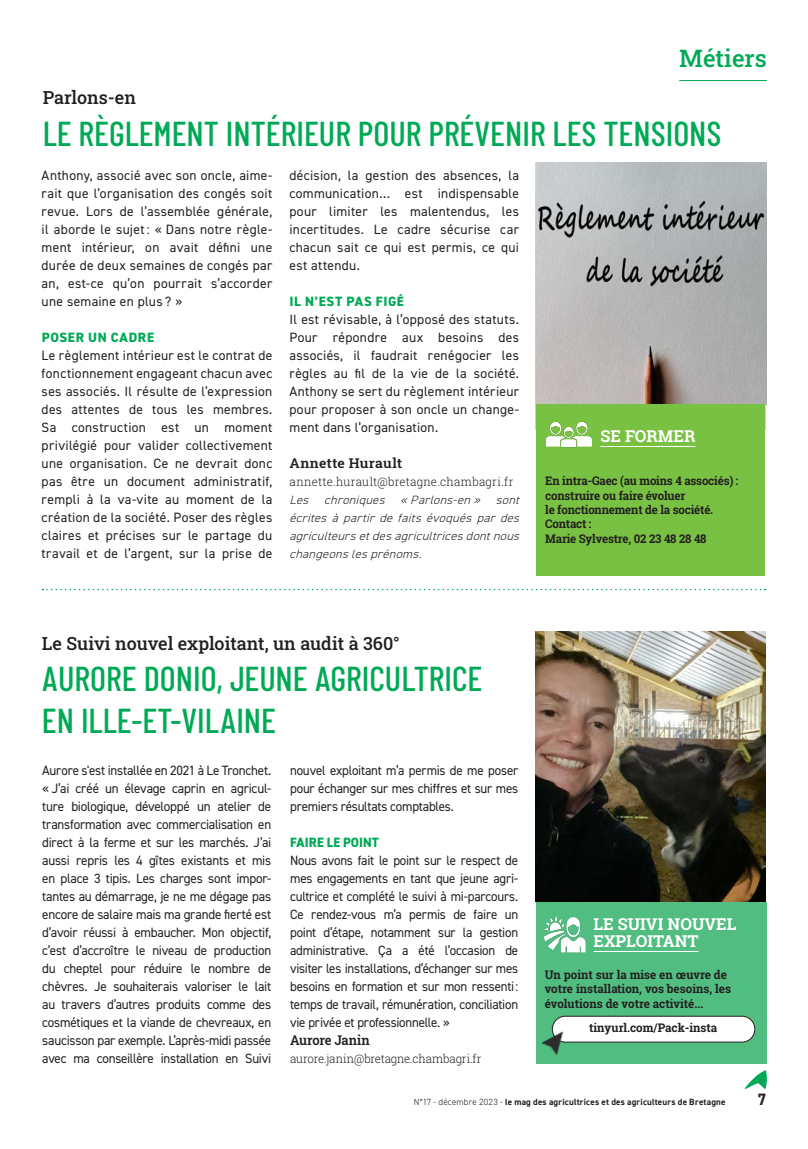
<style>
.page{position:relative;width:808px;height:1149px;background:#fff}
.page>*{position:absolute;margin:0;border:0;box-sizing:border-box;transform-origin:0 0}
.CA-texte_Titre_3{font:500 34.5px/41.4px "Barlow Condensed";color:#00a955}
.CA-Titre_rubrique_droite{font:500 24px "Roboto Slab";color:#00a955}
.CA-texte_Surtitre_3{font:500 18px "Roboto Slab";color:#231f20}
.CA-encadré_pour_aller___loin-titre{font:700 16.5px/16.5px "Roboto Slab";color:#fff}
.BODY_COPY{font:700 16.5px "DIN2014";color:#231f20}
.CA-texte_courant{font:13.5px/18px "DIN2014";letter-spacing:.02em;color:#231f20;text-align:justify}
.CA-texte_courant-2{font:13.5px/18px "DIN2014";letter-spacing:.02em;color:#231f20;text-align:justify;scale:.96 1}
.CA-texte-Intertitre{font:800 13.5px "DIN2014";letter-spacing:.04em;color:#00a955}
.CA-texte-Signature{font:600 13.5px "Roboto Slab";letter-spacing:.01em;color:#231f20;scale:1.04 1}
.CA-texte-Intertitre-2{font:800 13.5px "DIN2014";letter-spacing:.01em;color:#00a955;scale:.96 1}
.CA-texte-Signature-2{font:600 13.5px "Roboto Slab";letter-spacing:-.015em;color:#231f20;scale:.96 1}
.CA-texte_courant-3{font:italic 300 12px/18px "DIN2014";color:#231f20;text-align:justify;scale:1.04 1}
.CA-encadré_pour_aller___loin-texte{font:700 12px/14.4px "Roboto Slab";letter-spacing:-.015em;color:#231f20;scale:.96 1}
.CA-encadré_pour_aller___loin-texte-2{font:700 12px/14.4px "Roboto Slab";letter-spacing:-.015em;color:#231f20}
.CA-texte-signature-Mail{font:300 12px "Roboto Slab";letter-spacing:.005em;color:#231f20;scale:.96 1}
.CA-texte-signature-Mail-2{font:300 12px "Roboto Slab";letter-spacing:-.015em;color:#231f20;scale:.96 1}
.CA-encadré-pour_aller___loin-mail{font:700 12px "Roboto Slab";color:#231f20}
.BODY_COPY-2{font:700 9px "DIN2014";letter-spacing:.02em;color:#231f20}
.s1{font-weight:300}
</style>
<div class="page">
<svg style="left:42px;top:588px;width:723px;height:2px"></svg>
<img style="left:536px;top:162px;width:230px;height:242px">
<hr style="left:679px;top:80px;width:88px;height:1px;background:#00a955">
<div style="left:537px;top:404px;width:228px;height:171px;background:#79c142"></div>
<hr style="left:600px;top:446px;width:95px;height:1px;background:#fff">
<img style="left:536px;top:631px;width:230px;height:270px">
<div style="left:536px;top:901px;width:230px;height:162px;background:#52bd80"></div>
<hr style="left:593px;top:950px;width:105px;height:1px;background:#fff">
<div style="left:552px;top:1015px;width:203px;height:26px;background:#fff;border-radius:13px"></div>
<div style="left:552px;top:1015px;width:203px;height:27px;border:1px solid #231f20;border-radius:13px"></div>
<img style="left:541px;top:1024px;width:27px;height:31px">
<img style="left:545px;top:421px;width:47px;height:27px">
<img style="left:536px;top:901px;width:57px;height:52px">
<svg style="left:745px;top:1070px;width:22px;height:18px"></svg>
<p class="CA-Titre_rubrique_droite" style="left:679px;top:42px;width:89px">Métiers</p>
<p class="CA-texte_Surtitre_3" style="left:43px;top:85px;width:95px">Parlons-en</p>
<p class="CA-texte_Titre_3" style="left:43px;top:112px;width:680px">LE RÈGLEMENT INTÉRIEUR POUR PRÉVENIR LES TENSIONS</p>
<p class="CA-texte_courant" style="left:289px;top:166px;width:231px">décision, la gestion des absences, la communication… est indispensable pour limiter les malentendus, les incertitudes. Le cadre sécurise car chacun sait ce qui est permis, ce qui est attendu.</p>
<p class="CA-texte-Intertitre" style="left:290px;top:292px;width:116px">IL N’EST PAS FIGÉ</p>
<p class="CA-texte_courant" style="left:289px;top:310px;width:231px">Il est révisable, à l’opposé des statuts.<br>Pour répondre aux besoins des associés, il faudrait renégocier les règles au fil de la vie de la société.<br>Anthony se sert du règlement intérieur pour proposer à son oncle un change&shy;ment dans l’organisation.</p>
<p class="CA-texte-Signature" style="left:289px;top:454px;width:110px">Annette Hurault</p>
<p class="CA-texte-signature-Mail" style="left:289px;top:473px;width:235px">annette.hurault@bretagne.chambagri.fr</p>
<p class="CA-texte_courant-3" style="left:289px;top:491px;width:226px">Les chroniques « Parlons-en » sont écrites à partir de faits évoqués par des agriculteursetdesagricultricesdontnous changeonslesprénoms.</p>
<p class="CA-texte_courant" style="left:42px;top:166px;width:232px">Anthony, associé avec son oncle, aime&shy;rait que l’organisation des congés soit revue. Lors de l’assemblée générale, il aborde le sujet : « Dans notre règle&shy;ment intérieur, on avait défini une durée de deux semaines de congés par an, est-ce qu’on pourrait s’accorder une semaine en plus ? »</p>
<p class="CA-texte-Intertitre" style="left:42px;top:328px;width:114px">POSER UN CADRE</p>
<p class="CA-texte_courant" style="left:42px;top:346px;width:232px">Le règlement intérieur est le contrat de fonctionnement engageant chacun avec ses associés. Il résulte de l’expression des attentes de tous les membres.<br>Sa construction est un moment privilégié pour valider collectivement une organisation. Ce ne devrait donc pas être un document administratif, rempli à la va-vite au moment de la création de la société. Poser des règles claires et précises sur le partage du travail et de l’argent, sur la prise de</p>
<p class="CA-encadré_pour_aller___loin-titre" style="left:600px;top:427px;width:96px">SE FORMER</p>
<p class="CA-encadré_pour_aller___loin-texte" style="left:545px;top:473px;width:203px">En intra-Gaec (au moins 4 associés) : construire ou faire évoluer<br>le fonctionnement de la société.<br>Contact :<br>Marie Sylvestre, 02 23 48 28 48</p>
<p class="CA-texte_Surtitre_3" style="left:42px;top:630px;width:359px">Le Suivi nouvel exploitant, un audit à 360°</p>
<p class="CA-texte_Titre_3" style="left:42px;top:657px;width:442px">AURORE DONIO, JEUNE AGRICULTRICE<br>EN ILLE-ET-VILAINE</p>
<p class="CA-texte_courant" style="left:42px;top:760px;width:230px">Aurore s'est installée en 2021 à Le Tronchet. « J’ai créé un élevage caprin en agricul&shy;ture biologique, développé un atelier de transformation avec commercialisation en direct à la ferme et sur les marchés. J’ai aussi repris les 4 gîtes existants et mis en place 3 tipis. Les charges sont impor&shy;tantes au démarrage, je ne me dégage pas encore de salaire mais ma grande fierté est d’avoir réussi à embaucher. Mon objectif, c’est d’accroître le niveau de production du cheptel pour réduire le nombre de chèvres. Je souhaiterais valoriser le lait au travers d’autres produits comme des cosmétiques et la viande de chevreaux, en saucisson par exemple. L’après-midi passée avec ma conseillère installation en Suivi</p>
<p class="CA-texte_courant-2" style="left:290px;top:760px;width:239px">nouvel exploitant m’a permis de me poser pour échanger sur mes chiffres et sur mes premiers résultats comptables.</p>
<p class="CA-texte-Intertitre-2" style="left:290px;top:832px;width:94px">FAIRE LE POINT</p>
<p class="CA-texte_courant-2" style="left:290px;top:850px;width:239px">Nous avons fait le point sur le respect de mes engagements en tant que jeune agri&shy;cultrice et complété le suivi à mi-parcours.<br>Ce rendez-vous m’a permis de faire un point d’étape, notamment sur la gestion administrative. Ça a été l’occasion de visiter les installations, d’échanger sur mes besoins en formation et sur mon ressenti: temps de travail, rémunération, conciliation vie privée et professionnelle. »</p>
<p class="CA-texte-Signature-2" style="left:290px;top:1030px;width:84px">Aurore Janin</p>
<p class="CA-texte-signature-Mail-2" style="left:290px;top:1049px;width:201px">aurore.janin@bretagne.chambagri.fr</p>
<p class="BODY_COPY-2" style="left:414px;top:1095px;width:313px"><span class="s1">N°17 - décembre 2023 -</span> le mag des agricultrices et des agriculteurs de Bretagne</p>
<p class="BODY_COPY" style="left:757px;top:1087px;width:10px">7</p>
<p class="CA-encadré_pour_aller___loin-titre" style="left:593px;top:915px;width:144px">LE SUIVI NOUVEL<br>EXPLOITANT</p>
<p class="CA-encadré_pour_aller___loin-texte-2" style="left:545px;top:967px;width:188px">Un point sur la mise en œuvre de votre installation, vos besoins, les évolutions de votre activité...</p>
<p class="CA-encadré-pour_aller___loin-mail" style="left:589px;top:1019px;width:130px">tinyurl.com/Pack-insta</p>
</div>
